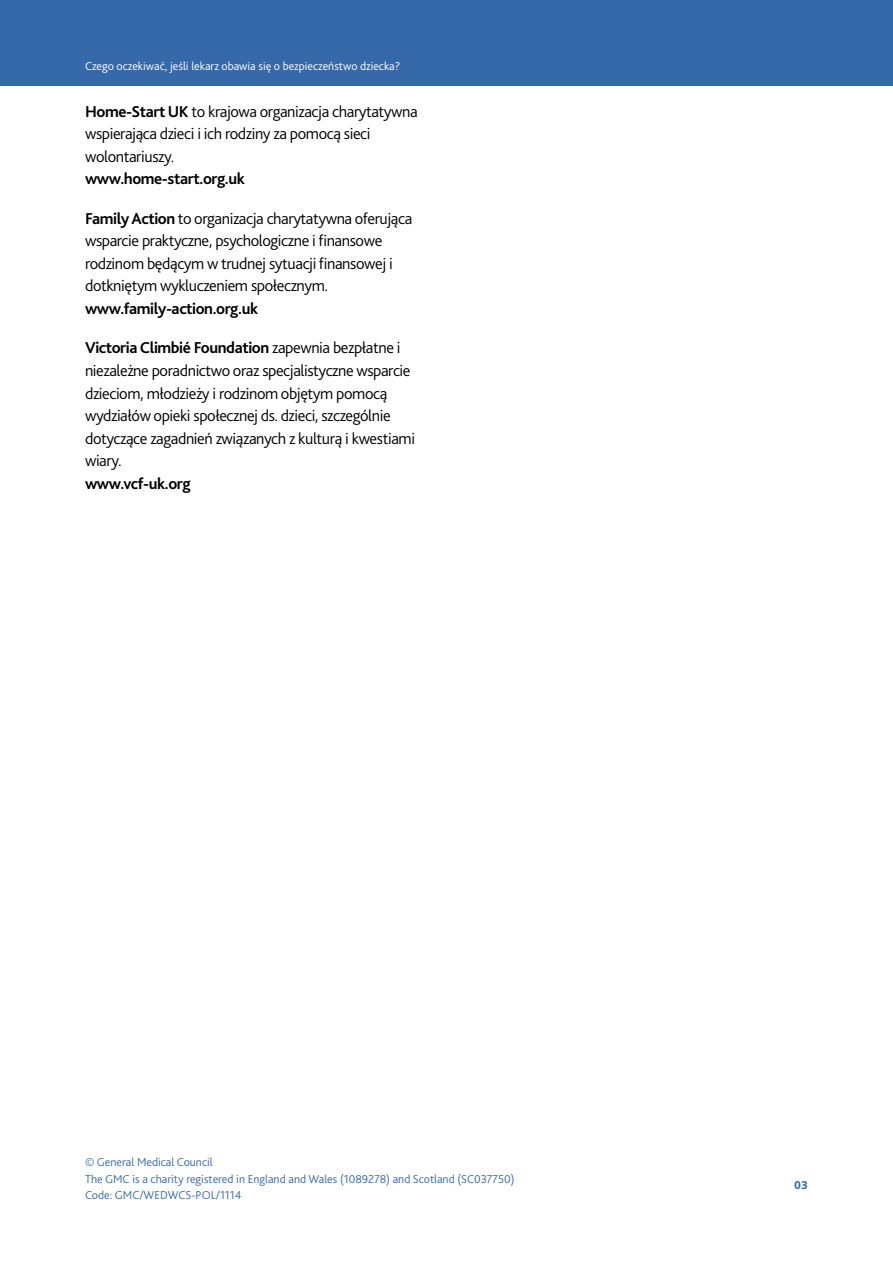
<style>
.page{position:relative;width:893px;height:1263px;background:#fff}
.page>*{position:absolute;margin:0;border:0;box-sizing:border-box;transform-origin:0 0}
.t1{font:300 16.5px/22.5px "Bliss 2";letter-spacing:-.025em;color:#000}
.t2{font:700 16.5px "Bliss 2";letter-spacing:-.025em;color:#000}
.t3{font:300 12px/16.5px "Bliss 2";color:#3669aa}
.t4{font:300 12px "Bliss 2";color:#fff}
.t5{font:800 12px "Bliss 2";color:#3669aa}
.s1{font-weight:700}
</style>
<div class="page">
<div style="left:0;top:0;width:893px;height:85px;background:#3669aa"></div>
<p class="t4" style="left:85px;top:59px;width:317px">Czego oczekiwać, jeśli lekarz obawia się o bezpieczeństwo dziecka?</p>
<p class="t1" style="left:85px;top:100px;width:334px"><span class="s1">Home-Start UK</span> to krajowa organizacja charytatywna wspierająca dzieci i ich rodziny za pomocą sieci wolontariuszy.</p>
<p class="t2" style="left:85px;top:169px;width:161px">www.home-start.org.uk</p>
<p class="t1" style="left:85px;top:207px;width:329px"><span class="s1">Family Action</span> to organizacja charytatywna oferująca wsparcie praktyczne, psychologiczne i finansowe rodzinom będącym w trudnej sytuacji finansowej i dotkniętym wykluczeniem społecznym.</p>
<p class="t2" style="left:85px;top:298px;width:175px">www.family-action.org.uk</p>
<p class="t1" style="left:85px;top:336px;width:331px"><span class="s1">Victoria Climbié Foundation</span> zapewnia bezpłatne i niezależne poradnictwo oraz specjalistyczne wsparcie dzieciom, młodzieży i rodzinom objętym pomocą wydziałów opieki społecznej ds. dzieci, szczególnie dotyczące zagadnień związanych z kulturą i kwestiami wiary.</p>
<p class="t2" style="left:85px;top:473px;width:107px">www.vcf-uk.org</p>
<p class="t3" style="left:85px;top:1153px;width:431px">© General Medical Council<br>The GMC is a charity registered in England and Wales (1089278) and Scotland (SC037750)<br>Code: GMC/WEDWCS-POL/1114</p>
<p class="t5" style="left:794px;top:1177px;width:15px">03</p>
</div>
